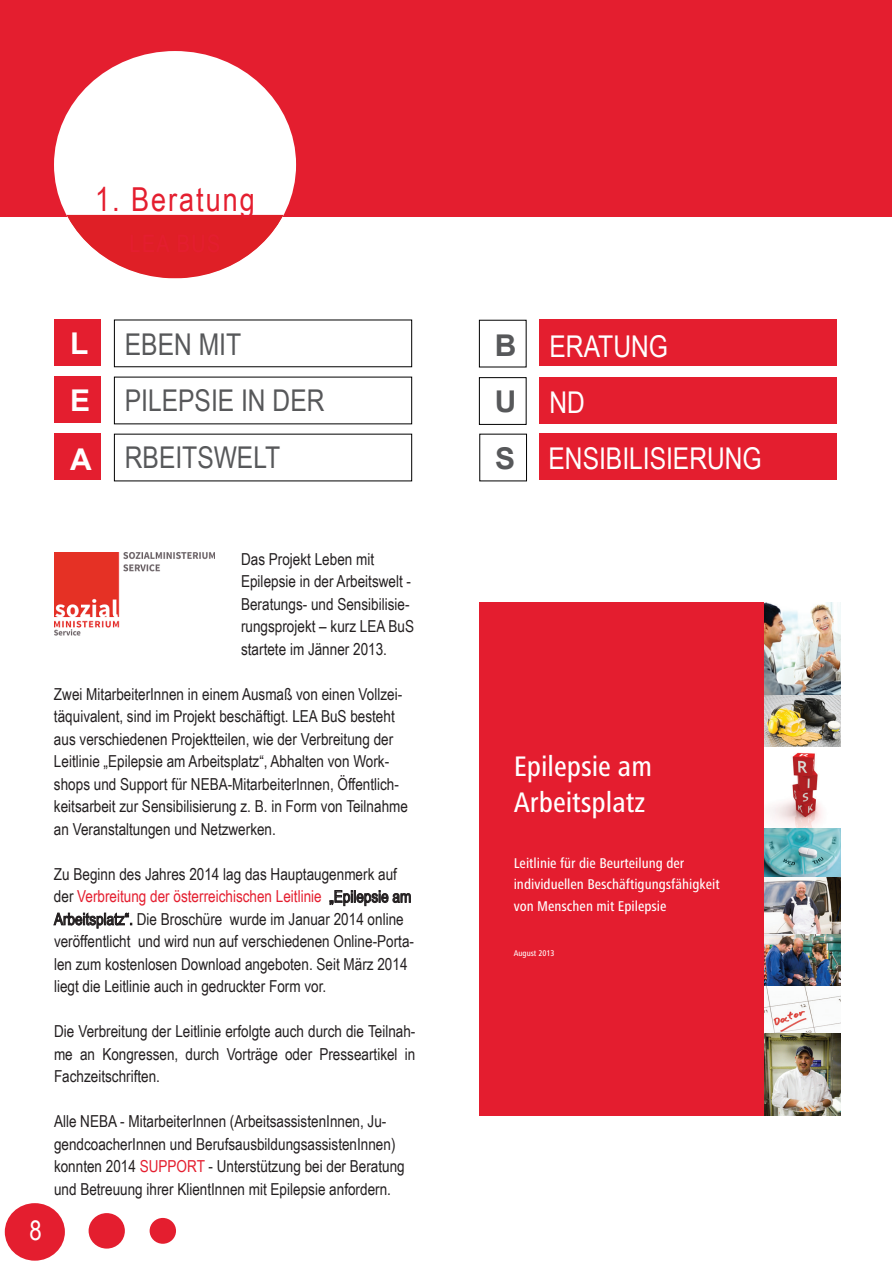
<style>
.page{position:relative;width:893px;height:1263px;background:#fff}
.page>*{position:absolute;margin:0;border:0;box-sizing:border-box;transform-origin:0 0}
.t1{font:33px "Arial Narrow";letter-spacing:.06em;color:#e41e2f}
.t2{font:30px/56.8px "Arial Narrow";color:#57585a}
.t3{font:30px/55.9px "Arial Narrow";color:#fff}
.t4{font:700 30px/57.6px "Arial";color:#fff;text-align:justify}
.t5{font:700 30px/56.8px "Arial";color:#57585a;text-align:justify}
.t6{font:500 condensed 29.25px/35.1px "Frutiger Next LT";color:#fff}
.t7{font:27px "Arial Narrow";color:#fff}
.t8{font:16.5px/22.5px "Arial Narrow";color:#231f20}
.t9{font:500 condensed 14.7px/21.3px "Frutiger Next LT";color:#fff}
.t10{font:500 condensed 8.55px "Frutiger Next LT";color:#fff}
.s1{color:#e41e2f}
</style>
<div class="page">
<div style="left:0;top:0;width:892px;height:216px;background:#e41e2f"></div>
<div style="left:89px;top:1213px;width:36px;height:35px;background:#e41e2f;border-radius:50%"></div>
<div style="left:5px;top:1203px;width:60px;height:58px;background:#e41e2f;border-radius:50%"></div>
<div style="left:150px;top:1218px;width:26px;height:26px;background:#e41e2f;border-radius:50%"></div>
<hr style="left:892px;top:0;width:1px;height:216px;background:#e41e2f">
<img style="left:54px;top:51px;width:242px;height:227px">
<div style="left:54px;top:319px;width:47px;height:47px;background:#e41e2f"></div>
<div style="left:54px;top:376px;width:47px;height:47px;background:#e41e2f"></div>
<div style="left:54px;top:433px;width:47px;height:47px;background:#e41e2f"></div>
<div style="left:479px;top:377px;width:47px;height:48px;background:#fff;border:1px solid #000"></div>
<div style="left:539px;top:319px;width:298px;height:47px;background:#e41e2f"></div>
<div style="left:539px;top:377px;width:298px;height:47px;background:#e41e2f"></div>
<div style="left:539px;top:433px;width:298px;height:47px;background:#e41e2f"></div>
<svg style="left:329px;top:890px;width:82px;height:16px"></svg>
<svg style="left:54px;top:913px;width:78px;height:15px"></svg>
<div style="left:479px;top:602px;width:285px;height:514px;background:#e41d2f"></div>
<img style="left:764px;top:602px;width:76px;height:432px">
<img style="left:764px;top:1034px;width:76px;height:82px">
<img style="left:54px;top:553px;width:160px;height:83px">
<h1 class="t1" style="left:95px;top:175px;width:161px">1. Beratung</h1>
<h2 class="t4" style="left:70px;top:316px;width:23px">L E A</h2>
<h2 class="t2" style="left:125px;top:314px;width:201px">EBEN MIT<br>PILEPSIE IN DER<br>RBEITSWELT</h2>
<h2 class="t5" style="left:495px;top:317px;width:23px">B U S</h2>
<h2 class="t3" style="left:548px;top:317px;width:215px">ERATUNG<br>ND<br>ENSIBILISIERUNG</h2>
<h3 class="t7" style="left:30px;top:1211px;width:14px">8</h3>
<p class="t8" style="left:241px;top:547px;width:175px">Das Projekt Leben mit<br>Epilepsie in der Arbeitswelt -<br>Beratungs- und Sensibilisie&shy;rungsprojekt – kurz LEA BuS startete im Jänner 2013.</p>
<p class="t8" style="left:54px;top:682px;width:355px">Zwei MitarbeiterInnen in einem Ausmaß von einen Vollzei&shy;täquivalent, sind im Projekt beschäftigt. LEA BuS besteht aus verschiedenen Projektteilen, wie der Verbreitung der Leitlinie „Epilepsie am Arbeitsplatz“, Abhalten von Work&shy;shops und Support für NEBA-MitarbeiterInnen, Öffentlich&shy;keitsarbeit zur Sensibilisierung z. B. in Form von Teilnahme an Veranstaltungen und Netzwerken.</p>
<p class="t8" style="left:54px;top:862px;width:362px">Zu Beginn des Jahres 2014 lag das Hauptaugenmerk auf der <span class="s1">Verbreitung der österreichischen Leitlinie</span> „Epilepsie am Arbeitsplatz“. Die Broschüre wurde im Januar 2014 online veröffentlicht und wird nun auf verschiedenen Online-Porta&shy;len zum kostenlosen Download angeboten. Seit März 2014 liegt die Leitlinie auch in gedruckter Form vor.</p>
<p class="t8" style="left:54px;top:1020px;width:363px;text-align:justify">Die Verbreitung der Leitlinie erfolgte auch durch die Teilnah&shy;me an Kongressen, durch Vorträge oder Presseartikel in Fachzeitschriften.</p>
<p class="t8" style="left:54px;top:1110px;width:352px">Alle NEBA - MitarbeiterInnen (ArbeitsassistenInnen, Ju&shy;gendcoacherInnen und BerufsausbildungsassistenInnen) konnten 2014 <span class="s1">SUPPORT</span> - Unterstützung bei der Beratung und Betreuung ihrer KlientInnen mit Epilepsie anfordern.</p>
<h3 class="t6" style="left:514px;top:749px;width:140px">Epilepsie am<br>Arbeitsplatz</h3>
<p class="t9" style="left:514px;top:852px;width:207px">Leitlinie für die Beurteilung der individuellen Beschäftigungsfähigkeit von Menschen mit Epilepsie</p>
<p class="t10" style="left:514px;top:948px;width:42px">August 2013</p>
</div>
